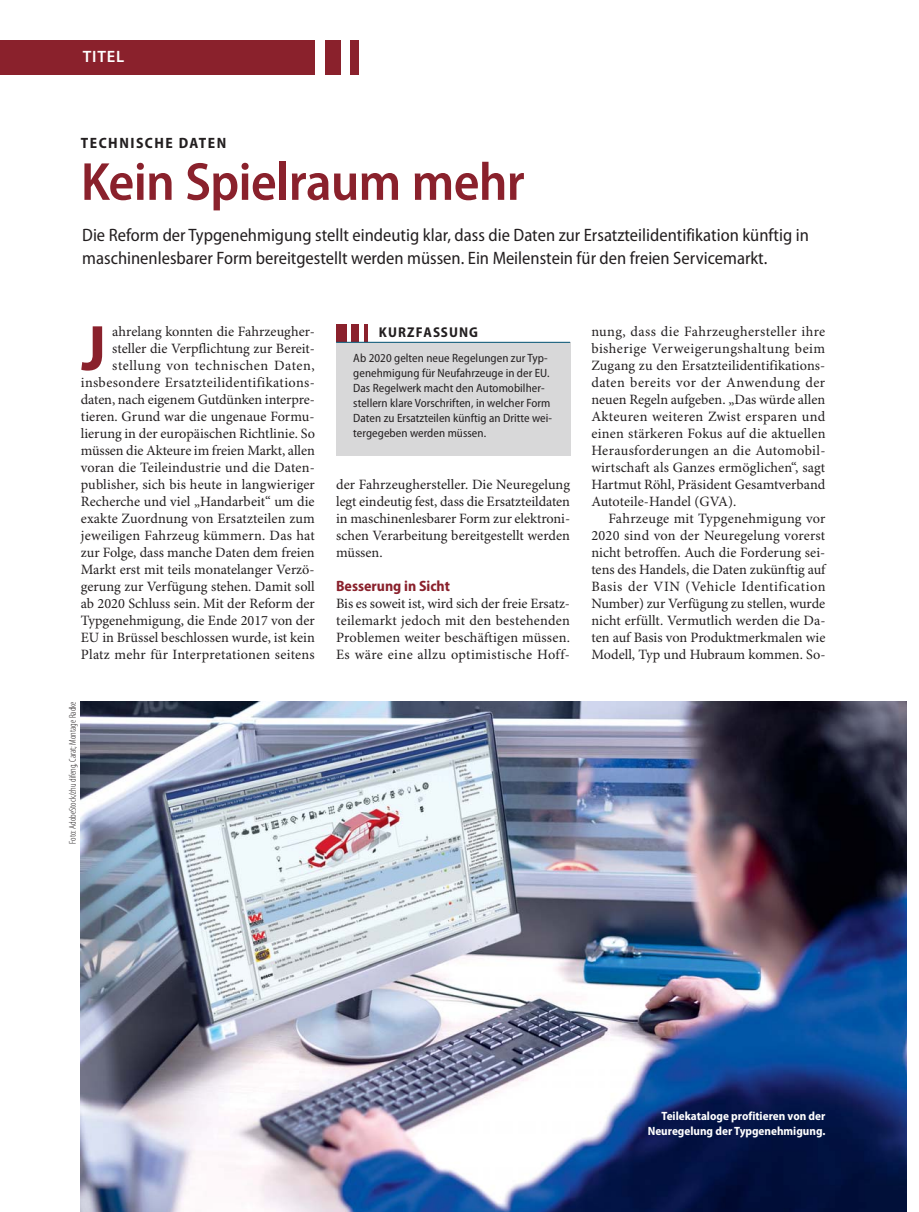
<style>
.page{position:relative;width:919px;height:1212px;background:#fff}
.page>*{position:absolute;margin:0;border:0;box-sizing:border-box;transform-origin:0 0}
.t1{font:700 semi-condensed 64.65px "Myriad Pro";color:#8a212c}
.t2{font:600 semi-condensed 54px "Myriad Pro";letter-spacing:-.015em;color:#8a212c}
.t3{font:semi-condensed 18px/22.5px "Myriad Pro";color:#231f20}
.t4{font:600 16.5px "Myriad Pro";letter-spacing:.045em;color:#fff}
.t5{font:700 semi-condensed 15px "Myriad Pro";color:#8a212c}
.t6{font:700 semi-condensed 15px "Myriad Pro";letter-spacing:.1em;color:#231f20}
.t7{font:14.25px/17px "Minion Pro";color:#231f20;text-align:justify}
.t8{font:700 semi-condensed 14.25px "Myriad Pro";letter-spacing:.075em;color:#231f20}
.t9{font:semi-condensed 12px/15px "Myriad Pro";letter-spacing:.005em;color:#231f20}
.t10{font:700 semi-condensed 12px/15px "Myriad Pro";color:#fff;text-align:right}
.t11{font:300 condensed 9.75px "Myriad Pro";color:#231f20}
</style>
<div class="page">
<div style="left:350px;top:40px;width:8px;height:34px;background:#8a212c"></div>
<div style="left:325px;top:40px;width:15px;height:34px;background:#8a212c"></div>
<div style="left:0;top:40px;width:315px;height:34px;background:#8a212c"></div>
<div style="left:336px;top:342px;width:234px;height:113px;background:#d8d8d9"></div>
<div style="left:336px;top:325px;width:10px;height:17px;background:#8a212c"></div>
<div style="left:351px;top:325px;width:7px;height:17px;background:#8a212c"></div>
<hr style="left:364px;top:325px;width:3px;height:17px;background:#8a212c">
<hr style="left:336px;top:342px;width:234px;height:1px;background:#005273">
<img style="left:81px;top:702px;width:825px;height:510px">
<p class="t4" style="left:83px;top:47px;width:43px">TITEL</p>
<p class="t6" style="left:81px;top:137px;width:147px">TECHNISCHE DATEN</p>
<h2 class="t2" style="left:81px;top:150px;width:445px">Kein Spielraum mehr</h2>
<p class="t3" style="left:82px;top:226px;width:728px">Die Reform der Typgenehmigung stellt eindeutig klar, dass die Daten zur Ersatzteilidentifikation künftig in maschinenlesbarer Form bereitgestellt werden müssen. Ein Meilenstein für den freien Servicemarkt.</p>
<p class="t7" style="left:81px;top:324px;width:236px;text-align:right">ahrelang konnten die Fahrzeugher&shy;steller die Verpflichtung zur Bereit&shy;stellung von technischen Daten, insbesondere Ersatzteilidentifikations&shy;daten, nach eigenem Gutdünken interpre&shy;tieren. Grund war die ungenaue Formu&shy;lierung in der europäischen Richtlinie. So müssen die Akteure im freien Markt, allen voran die Teileindustrie und die Daten&shy;publisher, sich bis heute in langwieriger Recherche und viel „Handarbeit“ um die exakte Zuordnung von Ersatzteilen zum jeweiligen Fahrzeug kümmern. Das hat zur Folge, dass manche Daten dem freien Markt erst mit teils monatelanger Verzö&shy;gerung zur Verfügung stehen. Damit soll ab 2020 Schluss sein. Mit der Reform der Typgenehmigung, die Ende 2017 von der EU in Brüssel beschlossen wurde, ist kein Platz mehr für Interpretationen seitens</p>
<p class="t8" style="left:379px;top:327px;width:101px">KURZFASSUNG</p>
<h1 class="t1" style="left:81px;top:324px;width:26px">J</h1>
<p class="t9" style="left:353px;top:352px;width:200px">Ab 2020 gelten neue Regelungen zur Typ&shy;genehmigung für Neufahrzeuge in der EU.<br>Das Regelwerk macht den Automobilher&shy;stellern klare Vorschriften, in welcher Form Daten zu Ersatzteilen künftig an Dritte wei&shy;tergegeben werden müssen.</p>
<p class="t7" style="left:336px;top:477px;width:235px">der Fahrzeughersteller. Die Neuregelung legt eindeutig fest, dass die Ersatzteildaten in maschinenlesbarer Form zur elektroni&shy;schen Verarbeitung bereitgestellt werden müssen.</p>
<p class="t5" style="left:336px;top:580px;width:115px">Besserung in Sicht</p>
<p class="t7" style="left:336px;top:596px;width:235px">Bis es soweit ist, wird sich der freie Ersatz&shy;teilemarkt jedoch mit den bestehenden Problemen weiter beschäftigen müssen.<br>Es wäre eine allzu optimistische Hoff-</p>
<p class="t11" style="left:69px;top:844px;width:144px;rotate:-90deg">Foto: AdobeStock/zhu difeng, Carat; Montage Radke</p>
<p class="t7" style="left:591px;top:324px;width:235px">nung, dass die Fahrzeughersteller ihre bisherige Verweigerungshaltung beim Zugang zu den Ersatzteilidentifikations&shy;daten bereits vor der Anwendung der neuen Regeln aufgeben. „Das würde allen Akteuren weiteren Zwist ersparen und einen stärkeren Fokus auf die aktuellen Herausforderungen an die Automobil&shy;wirtschaft als Ganzes ermöglichen“, sagt Hartmut Röhl, Präsident Gesamtverband Autoteile- Handel (GVA).</p>
<p class="t7" style="left:591px;top:511px;width:236px;text-indent:17px">Fahrzeuge mit Typgenehmigung vor 2020 sind von der Neuregelung vorerst nicht betroffen. Auch die Forderung sei&shy;tens des Handels, die Daten zukünftig auf Basis der VIN (Vehicle Identification Number) zur Verfügung zu stellen, wurde nicht erfüllt. Vermutlich werden die Da&shy;ten auf Basis von Produktmerkmalen wie Modell, Typ und Hubraum kommen. So-</p>
<p class="t10" style="left:647px;top:1110px;width:179px">Teilekataloge profitieren von der<br>Neuregelung der Typgenehmigung.</p>
</div>
